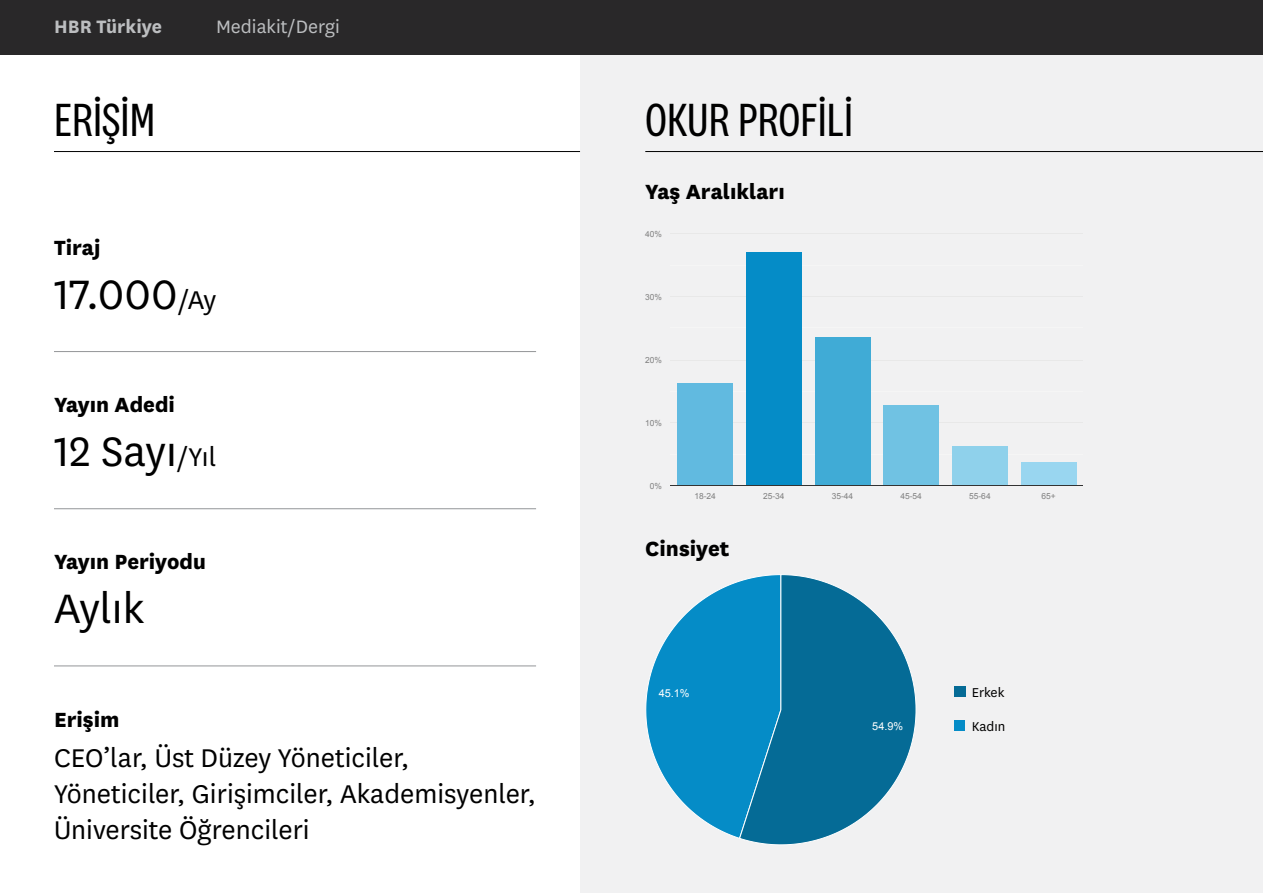
<style>
.page{position:relative;width:1263px;height:893px;background:#fff}
.page>*{position:absolute;margin:0;border:0;box-sizing:border-box;transform-origin:0 0}
.t1{font:48.15px "National 2 Condensed";color:#000}
.t2{font:48px "National HBR";color:#000}
.t3{font:30px/36px "National HBR";color:#000}
.t4{font:800 24px "National HBR";color:#000}
.t5{font:21px "National HBR";color:#bcbec0}
.t6{font:700 21px "National HBR";color:#bcbec0}
.t7{font:15px "National HBR";color:#000}
.t8{font:10.95px "Arial";color:#fff}
.t9{font:8.4px "Arial";color:#808080}
.s1{font-size:30px}
</style>
<div class="page">
<div style="left:580px;top:1px;width:682px;height:891px;background:#f1f1f2"></div>
<hr style="left:54px;top:151px;width:526px;height:1px;background:#000">
<hr style="left:54px;top:351px;width:482px;height:1px;background:#939598">
<hr style="left:54px;top:508px;width:482px;height:1px;background:#939598">
<hr style="left:54px;top:666px;width:482px;height:1px;background:#939598">
<hr style="left:645px;top:151px;width:618px;height:1px;background:#000">
<div style="left:0;top:0;width:1263px;height:54px;background:#292829"></div>
<hr style="left:670px;top:422px;width:413px;height:1px;background:#e8e8e8">
<hr style="left:670px;top:360px;width:413px;height:1px;background:#e8e8e8">
<hr style="left:670px;top:296px;width:413px;height:1px;background:#e8e8e8">
<hr style="left:670px;top:233px;width:413px;height:1px;background:#e8e8e8">
<hr style="left:670px;top:454px;width:413px;height:1px;background:#f5f5f5">
<hr style="left:670px;top:391px;width:413px;height:1px;background:#f5f5f5">
<hr style="left:670px;top:328px;width:413px;height:1px;background:#f5f5f5">
<hr style="left:670px;top:265px;width:413px;height:1px;background:#f5f5f5">
<div style="left:677px;top:383px;width:55px;height:102px;background:#61bae0"></div>
<div style="left:746px;top:252px;width:55px;height:233px;background:#058cc7"></div>
<div style="left:815px;top:338px;width:55px;height:147px;background:#40abd6"></div>
<div style="left:884px;top:405px;width:55px;height:80px;background:#70c2e3"></div>
<div style="left:952px;top:446px;width:56px;height:39px;background:#8fd1eb"></div>
<div style="left:1021px;top:462px;width:55px;height:23px;background:#99d6f0"></div>
<hr style="left:670px;top:485px;width:413px;height:1px;background:#333">
<svg style="left:646px;top:582px;width:92px;height:256px"></svg>
<svg style="left:738px;top:575px;width:178px;height:270px"></svg>
<div style="left:954px;top:686px;width:11px;height:11px;background:#056b96"></div>
<div style="left:954px;top:720px;width:11px;height:11px;background:#058cc7"></div>
<p class="t6" style="left:54px;top:12px;width:110px">HBR Türkiye</p>
<p class="t5" style="left:216px;top:13px;width:125px">Mediakit/Dergi</p>
<h1 class="t1" style="left:54px;top:95px;width:103px">ERİŞİM</h1>
<p class="t4" style="left:54px;top:230px;width:48px">Tiraj</p>
<h2 class="t2" style="left:54px;top:263px;width:164px">17.000<span class="s1">/Ay</span></h2>
<p class="t4" style="left:54px;top:387px;width:123px">Yayın Adedi</p>
<h2 class="t2" style="left:54px;top:420px;width:164px">12 Sayı<span class="s1">/Yıl</span></h2>
<p class="t4" style="left:54px;top:545px;width:153px">Yayın Periyodu</p>
<h2 class="t2" style="left:54px;top:577px;width:92px">Aylık</h2>
<p class="t4" style="left:54px;top:702px;width:67px">Erişim</p>
<p class="t3" style="left:54px;top:738px;width:484px">CEO’lar, Üst Düzey Yöneticiler,<br>Yöneticiler, Girişimciler, Akademisyenler,<br>Üniversite Öğrencileri</p>
<h1 class="t1" style="left:645px;top:95px;width:209px">OKUR PROFİLİ</h1>
<p class="t4" style="left:645px;top:175px;width:141px">Yaş Aralıkları</p>
<p class="t9" style="left:645px;top:228px;width:18px">40%</p>
<p class="t9" style="left:645px;top:291px;width:18px">30%</p>
<p class="t9" style="left:645px;top:354px;width:18px">20%</p>
<p class="t9" style="left:645px;top:417px;width:18px">10%</p>
<p class="t9" style="left:650px;top:480px;width:14px">0%</p>
<p class="t9" style="left:694px;top:490px;width:23px">18-24</p>
<p class="t9" style="left:763px;top:490px;width:23px">25-34</p>
<p class="t9" style="left:832px;top:490px;width:23px">35-44</p>
<p class="t9" style="left:900px;top:490px;width:23px">45-54</p>
<p class="t9" style="left:969px;top:490px;width:23px">55-64</p>
<p class="t9" style="left:1041px;top:490px;width:16px">65+</p>
<p class="t4" style="left:645px;top:531px;width:86px">Cinsiyet</p>
<p class="t8" style="left:659px;top:686px;width:32px">45.1%</p>
<p class="t8" style="left:872px;top:719px;width:32px">54.9%</p>
<p class="t7" style="left:972px;top:683px;width:34px">Erkek</p>
<p class="t7" style="left:972px;top:717px;width:35px">Kadın</p>
</div>
